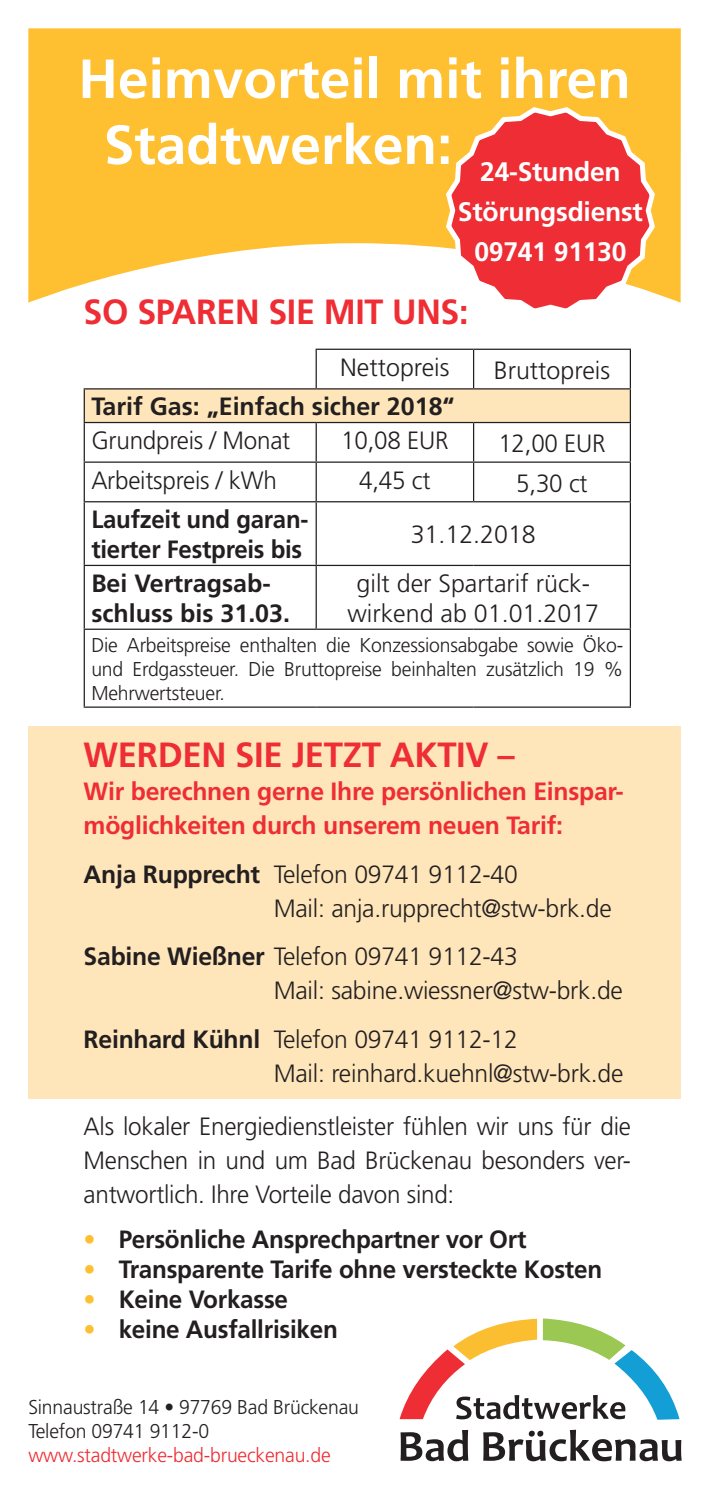
<style>
.page{position:relative;width:709px;height:1489px;background:#fff}
.page>*{position:absolute;margin:0;border:0;box-sizing:border-box;transform-origin:0 0}
.t1{font:700 55px/66px "Frutiger";color:#fff;text-align:center}
.t2{font:700 35px "Frutiger";letter-spacing:-.01em;color:#ee2d34}
.t3{font:700 26.75px/40px "Frutiger";letter-spacing:-.01em;color:#fff;text-align:center}
.t4{font:300 25px/33.8px "Frutiger";letter-spacing:-.01em;color:#231f20}
.t5{font:700 25px/30px "Frutiger";letter-spacing:-.01em;color:#231f20}
.t6{font:700 25px/33.8px "Frutiger";letter-spacing:-.01em;color:#ee2d34}
.t7{font:700 25px/30px "Frutiger";letter-spacing:-.01em;color:#231f20;scale:.96 1}
.t8{font:300 20px/24px "Frutiger";letter-spacing:-.01em;color:#231f20}
.t9{font:300 20px "Frutiger";letter-spacing:-.01em;color:#ee2d34}
.s1{color:#febf31}
.s2{font-weight:700}
</style>
<div class="page">
<div style="left:28px;top:726px;width:652px;height:372px;background:#fee6ba"></div>
<div style="left:84px;top:389px;width:546px;height:33px;background:#fee6ba"></div>
<hr style="left:315px;top:348px;width:158px;height:2px;background:#231f20">
<hr style="left:315px;top:350px;width:2px;height:38px;background:#231f20">
<hr style="left:473px;top:348px;width:158px;height:2px;background:#231f20">
<hr style="left:473px;top:350px;width:1px;height:38px;background:#231f20">
<hr style="left:629px;top:350px;width:2px;height:38px;background:#231f20">
<hr style="left:629px;top:389px;width:2px;height:33px;background:#231f20">
<hr style="left:84px;top:422px;width:232px;height:1px;background:#231f20">
<hr style="left:84px;top:423px;width:1px;height:38px;background:#231f20">
<hr style="left:316px;top:422px;width:157px;height:1px;background:#231f20">
<hr style="left:315px;top:423px;width:2px;height:38px;background:#231f20">
<hr style="left:473px;top:422px;width:158px;height:1px;background:#231f20">
<hr style="left:473px;top:423px;width:1px;height:38px;background:#231f20">
<hr style="left:629px;top:423px;width:2px;height:38px;background:#231f20">
<hr style="left:84px;top:461px;width:232px;height:2px;background:#231f20">
<hr style="left:84px;top:463px;width:1px;height:38px;background:#231f20">
<hr style="left:316px;top:461px;width:157px;height:2px;background:#231f20">
<hr style="left:315px;top:463px;width:2px;height:38px;background:#231f20">
<hr style="left:473px;top:461px;width:158px;height:2px;background:#231f20">
<hr style="left:473px;top:463px;width:1px;height:38px;background:#231f20">
<hr style="left:629px;top:463px;width:2px;height:38px;background:#231f20">
<hr style="left:84px;top:501px;width:232px;height:1px;background:#231f20">
<hr style="left:84px;top:502px;width:1px;height:62px;background:#231f20">
<hr style="left:316px;top:501px;width:157px;height:1px;background:#231f20">
<hr style="left:315px;top:502px;width:2px;height:62px;background:#231f20">
<hr style="left:473px;top:501px;width:158px;height:1px;background:#231f20">
<hr style="left:629px;top:502px;width:2px;height:62px;background:#231f20">
<hr style="left:84px;top:564px;width:232px;height:2px;background:#231f20">
<hr style="left:84px;top:566px;width:1px;height:62px;background:#231f20">
<hr style="left:316px;top:564px;width:157px;height:2px;background:#231f20">
<hr style="left:315px;top:566px;width:2px;height:62px;background:#231f20">
<hr style="left:473px;top:564px;width:158px;height:2px;background:#231f20">
<hr style="left:629px;top:566px;width:2px;height:62px;background:#231f20">
<hr style="left:84px;top:628px;width:232px;height:2px;background:#231f20">
<hr style="left:84px;top:630px;width:1px;height:76px;background:#231f20">
<hr style="left:316px;top:628px;width:157px;height:2px;background:#231f20">
<hr style="left:473px;top:628px;width:158px;height:2px;background:#231f20">
<hr style="left:629px;top:630px;width:2px;height:76px;background:#231f20">
<hr style="left:84px;top:706px;width:232px;height:1px;background:#231f20">
<hr style="left:316px;top:706px;width:157px;height:1px;background:#231f20">
<hr style="left:473px;top:706px;width:158px;height:1px;background:#231f20">
<hr style="left:84px;top:388px;width:232px;height:1px;background:#231f20">
<hr style="left:84px;top:389px;width:1px;height:33px;background:#231f20">
<hr style="left:316px;top:388px;width:157px;height:1px;background:#231f20">
<hr style="left:473px;top:388px;width:158px;height:1px;background:#231f20">
<svg style="left:28px;top:28px;width:652px;height:275px;background:#fec74d"></svg>
<svg style="left:443px;top:103px;width:214px;height:206px;background:#f36651"></svg>
<svg style="left:399px;top:1318px;width:280px;height:101px"></svg>
<svg style="left:400px;top:1429px;width:68px;height:32px"></svg>
<svg style="left:483px;top:1429px;width:198px;height:32px"></svg>
<h1 class="t1" style="left:78px;top:45px;width:554px">Heimvorteil mit ihren<br>Stadtwerken: <span class="s1">vvvv</span></h1>
<p class="t3" style="left:458px;top:151px;width:186px">24-Stunden<br>Störungsdienst<br>09741 91130</p>
<h2 class="t2" style="left:84px;top:291px;width:386px">So sparen Sie mit uns:</h2>
<p class="t4" style="left:340px;top:350px;width:111px">Nettopreis</p>
<p class="t4" style="left:494px;top:353px;width:118px">Bruttopreis</p>
<p class="t5" style="left:91px;top:391px;width:365px">Tarif Gas: „Einfach sicher 2018“</p>
<p class="t4" style="left:91px;top:423px;width:200px">Grundpreis / Monat</p>
<p class="t4" style="left:341px;top:423px;width:109px">10,08 EUR</p>
<p class="t4" style="left:498px;top:426px;width:109px">12,00 EUR</p>
<p class="t4" style="left:91px;top:463px;width:187px">Arbeitspreis / kWh</p>
<p class="t4" style="left:359px;top:463px;width:73px">4,45 ct</p>
<p class="t4" style="left:516px;top:466px;width:73px">5,30 ct</p>
<p class="t7" style="left:91px;top:504px;width:228px">Laufzeit und garan&shy;tierter Festpreis bis</p>
<p class="t4" style="left:411px;top:518px;width:127px">31.12.2018</p>
<p class="t5" style="left:91px;top:568px;width:200px">Bei Vertragsab&shy;schluss bis 31.03.</p>
<p class="t4" style="left:347px;top:568px;width:253px;line-height:30px;text-align:center">gilt der Spartarif rück&shy;wirkend ab 01.01.2017</p>
<p class="t8" style="left:91px;top:633px;width:533px;text-align:justify">Die Arbeitspreise enthalten die Konzessionsabgabe sowie Öko&shy;und Erdgassteuer. Die Bruttopreise beinhalten zusätzlich 19 % Mehrwertsteuer.</p>
<h2 class="t2" style="left:84px;top:733px;width:433px">WERDEN SIE JETZT AKTIV –</h2>
<p class="t6" style="left:84px;top:774px;width:541px">Wir berechnen gerne Ihre persönlichen Einspar&shy;möglichkeiten durch unserem neuen Tarif:</p>
<p class="t4" style="left:274px;top:857px;width:339px;text-indent:-190px"><span class="s2">Anja Rupprecht</span> Telefon 09741 9112-40<br>Mail: anja.rupprecht@stw-brk.de</p>
<p class="t4" style="left:274px;top:939px;width:351px;text-indent:-190px"><span class="s2">Sabine Wießner</span> Telefon 09741 9112-43<br>Mail: sabine.wiessner@stw-brk.de</p>
<p class="t4" style="left:274px;top:1022px;width:351px;text-indent:-190px"><span class="s2">Reinhard Kühnl</span> Telefon 09741 9112-12<br>Mail: reinhard.kuehnl@stw-brk.de</p>
<p class="t4" style="left:84px;top:1109px;width:549px;text-align:justify">Als lokaler Energiedienstleister fühlen wir uns für die Menschen in und um Bad Brückenau besonders ver&shy;antwortlich. Ihre Vorteile davon sind:</p>
<p class="t5" style="left:84px;top:1223px;width:444px"><span class="s1">•</span> Persönliche Ansprechpartner vor Ort</p>
<p class="t5" style="left:84px;top:1253px;width:520px"><span class="s1">•</span> Transparente Tarife ohne versteckte Kosten</p>
<p class="t5" style="left:84px;top:1283px;width:206px"><span class="s1">•</span> Keine Vorkasse</p>
<p class="t5" style="left:84px;top:1313px;width:256px"><span class="s1">•</span> keine Ausfallrisiken</p>
<p class="t8" style="left:28px;top:1394px;width:332px">Sinnaustraße 14 • 97769 Bad Brückenau<br>Telefon 09741 9112-0</p>
<p class="t9" style="left:28px;top:1443px;width:304px">www.stadtwerke-bad-brueckenau.de</p>
</div>
